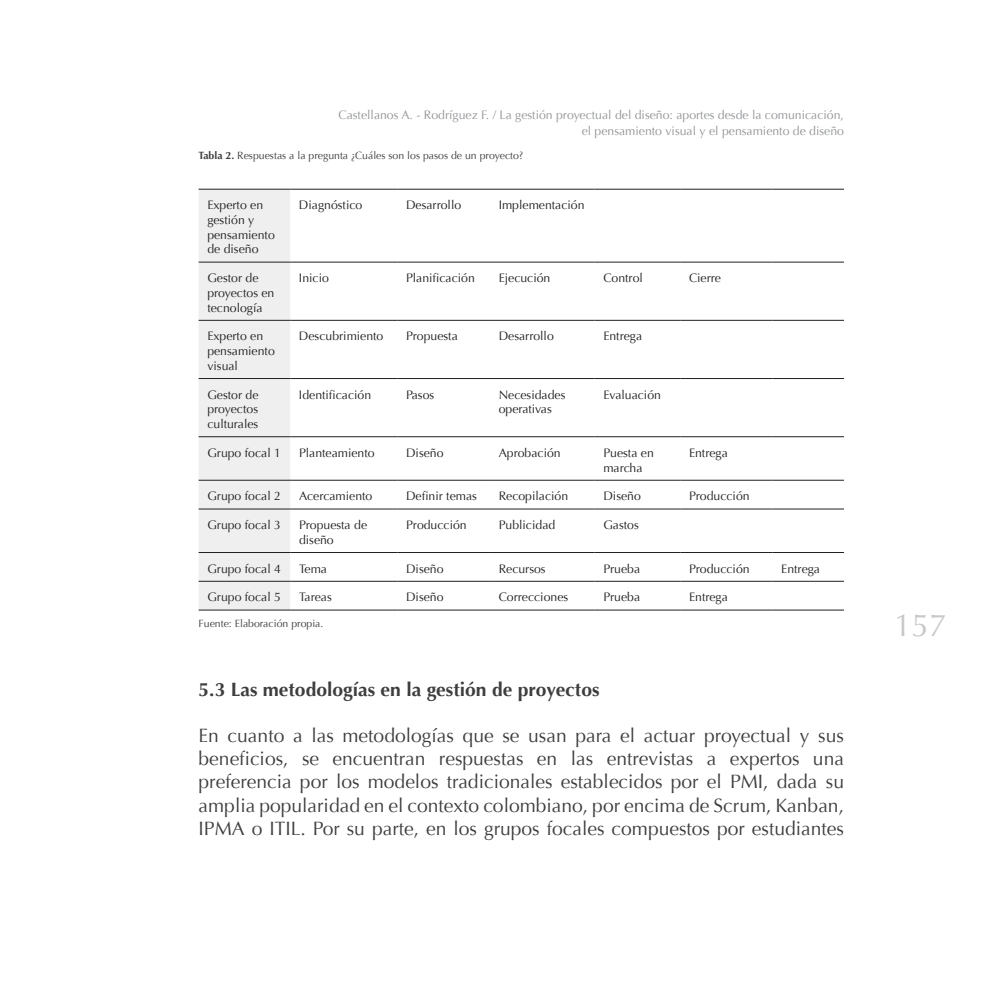
<style>
.page{position:relative;width:993px;height:993px;background:#fff}
.page>*{position:absolute;margin:0;border:0;box-sizing:border-box;transform-origin:0 0}
.t1{font:31.5px "Optima";color:#c7c8ca}
.t2{font:19.25px/23.1px "Optima";color:#3e3e3f;text-align:justify}
.t3{font:700 19.25px "Optima";color:#3e3e3f}
.t4{font:12.25px/14.7px "Optima";color:#231f20}
.t5{font:12.25px/15.8px "Optima";color:#939598;text-align:right}
.t6{font:10.5px "Optima";color:#3e3e3f}
.s1{font-weight:700}
</style>
<div class="page">
<div style="left:198px;top:190px;width:92px;height:419px;background:#efefef"></div>
<hr style="left:198px;top:189px;width:92px;height:1px;background:#231f20">
<hr style="left:290px;top:189px;width:107px;height:1px;background:#231f20">
<hr style="left:397px;top:189px;width:93px;height:1px;background:#231f20">
<hr style="left:490px;top:189px;width:104px;height:1px;background:#231f20">
<hr style="left:594px;top:189px;width:86px;height:1px;background:#231f20">
<hr style="left:680px;top:189px;width:92px;height:1px;background:#231f20">
<hr style="left:772px;top:189px;width:71px;height:1px;background:#231f20">
<hr style="left:198px;top:261px;width:92px;height:1px;background:#231f20">
<hr style="left:290px;top:261px;width:107px;height:1px;background:#231f20">
<hr style="left:397px;top:261px;width:93px;height:1px;background:#231f20">
<hr style="left:490px;top:261px;width:104px;height:1px;background:#231f20">
<hr style="left:594px;top:261px;width:86px;height:1px;background:#231f20">
<hr style="left:680px;top:261px;width:92px;height:1px;background:#231f20">
<hr style="left:772px;top:261px;width:71px;height:1px;background:#231f20">
<hr style="left:198px;top:320px;width:92px;height:1px;background:#231f20">
<hr style="left:290px;top:320px;width:107px;height:1px;background:#231f20">
<hr style="left:397px;top:320px;width:93px;height:1px;background:#231f20">
<hr style="left:490px;top:320px;width:104px;height:1px;background:#231f20">
<hr style="left:594px;top:320px;width:86px;height:1px;background:#231f20">
<hr style="left:680px;top:320px;width:92px;height:1px;background:#231f20">
<hr style="left:772px;top:320px;width:71px;height:1px;background:#231f20">
<hr style="left:198px;top:378px;width:92px;height:1px;background:#231f20">
<hr style="left:290px;top:378px;width:107px;height:1px;background:#231f20">
<hr style="left:397px;top:378px;width:93px;height:1px;background:#231f20">
<hr style="left:490px;top:378px;width:104px;height:1px;background:#231f20">
<hr style="left:594px;top:378px;width:86px;height:1px;background:#231f20">
<hr style="left:680px;top:378px;width:92px;height:1px;background:#231f20">
<hr style="left:772px;top:378px;width:71px;height:1px;background:#231f20">
<hr style="left:198px;top:436px;width:92px;height:1px;background:#231f20">
<hr style="left:290px;top:436px;width:107px;height:1px;background:#231f20">
<hr style="left:397px;top:436px;width:93px;height:1px;background:#231f20">
<hr style="left:490px;top:436px;width:104px;height:1px;background:#231f20">
<hr style="left:594px;top:436px;width:86px;height:1px;background:#231f20">
<hr style="left:680px;top:436px;width:92px;height:1px;background:#231f20">
<hr style="left:772px;top:436px;width:71px;height:1px;background:#231f20">
<hr style="left:198px;top:479px;width:92px;height:1px;background:#231f20">
<hr style="left:290px;top:479px;width:107px;height:1px;background:#231f20">
<hr style="left:397px;top:479px;width:93px;height:1px;background:#231f20">
<hr style="left:490px;top:479px;width:104px;height:1px;background:#231f20">
<hr style="left:594px;top:479px;width:86px;height:1px;background:#231f20">
<hr style="left:680px;top:479px;width:92px;height:1px;background:#231f20">
<hr style="left:772px;top:479px;width:71px;height:1px;background:#231f20">
<hr style="left:198px;top:508px;width:92px;height:1px;background:#231f20">
<hr style="left:290px;top:508px;width:107px;height:1px;background:#231f20">
<hr style="left:397px;top:508px;width:93px;height:1px;background:#231f20">
<hr style="left:490px;top:508px;width:104px;height:1px;background:#231f20">
<hr style="left:594px;top:508px;width:86px;height:1px;background:#231f20">
<hr style="left:680px;top:508px;width:92px;height:1px;background:#231f20">
<hr style="left:772px;top:508px;width:71px;height:1px;background:#231f20">
<hr style="left:198px;top:552px;width:92px;height:1px;background:#231f20">
<hr style="left:290px;top:552px;width:107px;height:1px;background:#231f20">
<hr style="left:397px;top:552px;width:93px;height:1px;background:#231f20">
<hr style="left:490px;top:552px;width:104px;height:1px;background:#231f20">
<hr style="left:594px;top:552px;width:86px;height:1px;background:#231f20">
<hr style="left:680px;top:552px;width:92px;height:1px;background:#231f20">
<hr style="left:772px;top:552px;width:71px;height:1px;background:#231f20">
<hr style="left:198px;top:580px;width:92px;height:1px;background:#231f20">
<hr style="left:290px;top:580px;width:107px;height:1px;background:#231f20">
<hr style="left:397px;top:580px;width:93px;height:1px;background:#231f20">
<hr style="left:490px;top:580px;width:104px;height:1px;background:#231f20">
<hr style="left:594px;top:580px;width:86px;height:1px;background:#231f20">
<hr style="left:680px;top:580px;width:92px;height:1px;background:#231f20">
<hr style="left:772px;top:580px;width:71px;height:1px;background:#231f20">
<hr style="left:198px;top:609px;width:92px;height:1px;background:#231f20">
<hr style="left:290px;top:609px;width:107px;height:1px;background:#231f20">
<hr style="left:397px;top:609px;width:93px;height:1px;background:#231f20">
<hr style="left:490px;top:609px;width:104px;height:1px;background:#231f20">
<hr style="left:594px;top:609px;width:86px;height:1px;background:#231f20">
<hr style="left:680px;top:609px;width:92px;height:1px;background:#231f20">
<hr style="left:772px;top:609px;width:71px;height:1px;background:#231f20">
<p class="t5" style="left:338px;top:107px;width:507px">Castellanos A. - Rodríguez F. / La gestión proyectual del diseño: aportes desde la comunicación, el pensamiento visual y el pensamiento de diseño</p>
<p class="t6" style="left:198px;top:149px;width:326px"><span class="s1">Tabla 2.</span> Respuestas a la pregunta ¿Cuáles son los pasos de un proyecto?</p>
<p class="t4" style="left:207px;top:198px;width:69px">Experto en gestión y pensamiento de diseño</p>
<p class="t4" style="left:299px;top:198px;width:65px">Diagnóstico</p>
<p class="t4" style="left:406px;top:198px;width:57px">Desarrollo</p>
<p class="t4" style="left:498px;top:198px;width:87px">Implementación</p>
<p class="t4" style="left:207px;top:271px;width:69px">Gestor de proyectos en tecnología</p>
<p class="t4" style="left:299px;top:271px;width:31px">Inicio</p>
<p class="t4" style="left:406px;top:271px;width:70px">Planificación</p>
<p class="t4" style="left:498px;top:271px;width:53px">Ejecución</p>
<p class="t4" style="left:603px;top:271px;width:41px">Control</p>
<p class="t4" style="left:688px;top:271px;width:33px">Cierre</p>
<p class="t4" style="left:207px;top:329px;width:69px">Experto en pensamiento visual</p>
<p class="t4" style="left:299px;top:329px;width:86px">Descubrimiento</p>
<p class="t4" style="left:406px;top:329px;width:53px">Propuesta</p>
<p class="t4" style="left:498px;top:329px;width:57px">Desarrollo</p>
<p class="t4" style="left:603px;top:329px;width:40px">Entrega</p>
<p class="t4" style="left:207px;top:387px;width:53px;text-align:justify">Gestor de proyectos culturales</p>
<p class="t4" style="left:299px;top:387px;width:74px">Identificación</p>
<p class="t4" style="left:406px;top:387px;width:30px">Pasos</p>
<p class="t4" style="left:498px;top:387px;width:68px">Necesidades operativas</p>
<p class="t4" style="left:603px;top:387px;width:59px">Evaluación</p>
<p class="t4" style="left:207px;top:445px;width:75px">Grupo focal 1</p>
<p class="t4" style="left:299px;top:445px;width:77px">Planteamiento</p>
<p class="t4" style="left:406px;top:445px;width:39px">Diseño</p>
<p class="t4" style="left:498px;top:445px;width:63px">Aprobación</p>
<p class="t4" style="left:603px;top:445px;width:52px">Puesta en marcha</p>
<p class="t4" style="left:688px;top:445px;width:40px">Entrega</p>
<p class="t4" style="left:207px;top:489px;width:75px">Grupo focal 2</p>
<p class="t4" style="left:299px;top:489px;width:75px">Acercamiento</p>
<p class="t4" style="left:406px;top:489px;width:72px">Definir temas</p>
<p class="t4" style="left:498px;top:489px;width:71px">Recopilación</p>
<p class="t4" style="left:603px;top:489px;width:39px">Diseño</p>
<p class="t4" style="left:688px;top:489px;width:62px">Producción</p>
<p class="t4" style="left:207px;top:517px;width:75px">Grupo focal 3</p>
<p class="t4" style="left:299px;top:517px;width:70px">Propuesta de diseño</p>
<p class="t4" style="left:406px;top:517px;width:62px">Producción</p>
<p class="t4" style="left:498px;top:517px;width:58px">Publicidad</p>
<p class="t4" style="left:603px;top:517px;width:37px">Gastos</p>
<p class="t4" style="left:207px;top:561px;width:75px">Grupo focal 4</p>
<p class="t4" style="left:299px;top:561px;width:30px">Tema</p>
<p class="t4" style="left:406px;top:561px;width:39px">Diseño</p>
<p class="t4" style="left:498px;top:561px;width:48px">Recursos</p>
<p class="t4" style="left:603px;top:561px;width:38px">Prueba</p>
<p class="t4" style="left:688px;top:561px;width:62px">Producción</p>
<p class="t4" style="left:781px;top:561px;width:40px">Entrega</p>
<p class="t4" style="left:207px;top:590px;width:75px">Grupo focal 5</p>
<p class="t4" style="left:299px;top:590px;width:34px">Tareas</p>
<p class="t4" style="left:406px;top:590px;width:39px">Diseño</p>
<p class="t4" style="left:498px;top:590px;width:71px">Correcciones</p>
<p class="t4" style="left:603px;top:590px;width:38px">Prueba</p>
<p class="t4" style="left:688px;top:590px;width:40px">Entrega</p>
<p class="t6" style="left:198px;top:616px;width:126px">Fuente: Elaboración propia.</p>
<h2 class="t3" style="left:198px;top:678px;width:402px">5.3 Las metodologías en la gestión de proyectos</h2>
<p class="t2" style="left:198px;top:724px;width:646px">En cuanto a las metodologías que se usan para el actuar proyectual y sus beneficios, se encuentran respuestas en las entrevistas a expertos una preferencia por los modelos tradicionales establecidos por el PMI, dada su amplia popularidad en el contexto colombiano, por encima de Scrum, Kanban, IPMA o ITIL. Por su parte, en los grupos focales compuestos por estudiantes</p>
<h1 class="t1" style="left:893px;top:607px;width:54px">157</h1>
</div>
